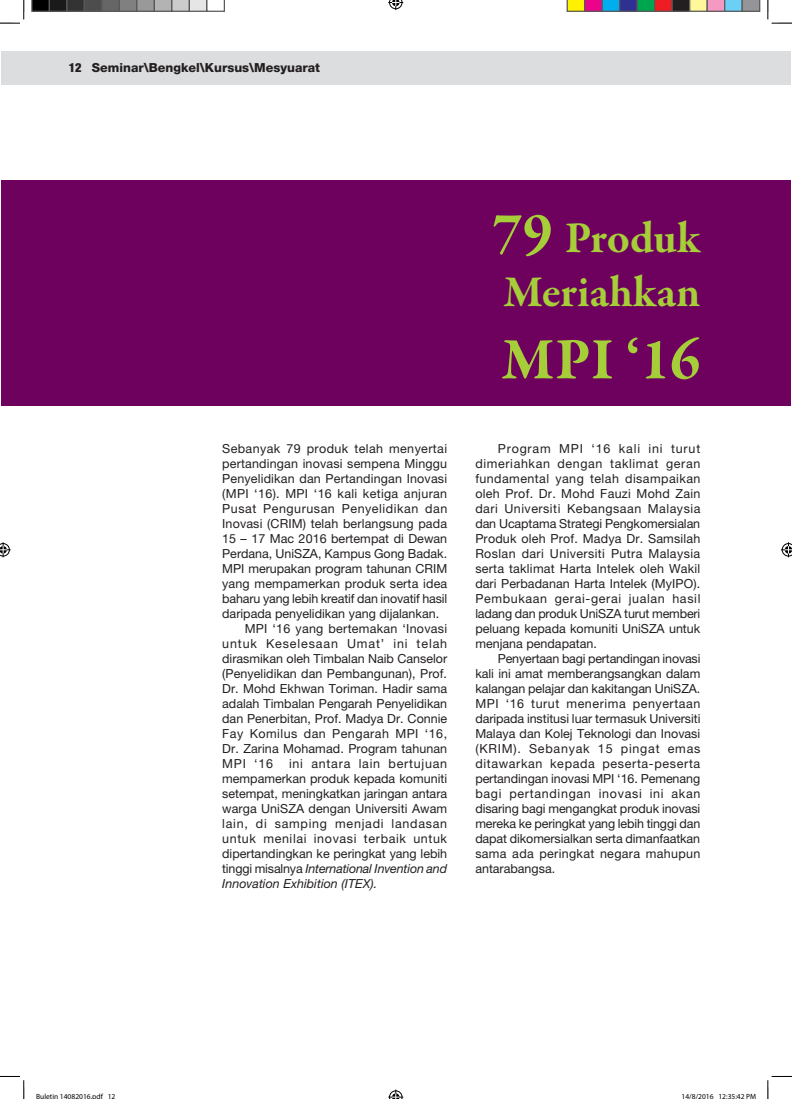
<style>
.page{position:relative;width:792px;height:1099px;background:#fff}
.page>*{position:absolute;margin:0;border:0;box-sizing:border-box;transform-origin:0 0}
.t1{font:700 60px "Garamond Premr Pro";color:#a6ce39}
.t2{font:700 45px/54px "Garamond Premr Pro";color:#a6ce39}
.t3{font:12.5px/15px "Helvetica Neue LT Pro";letter-spacing:.005em;color:#231f20;text-align:justify}
.t4{font:800 12.5px "Helvetica Neue LT Pro";color:#231f20}
.t5{font:12.5px "Helvetica Neue LT Pro";letter-spacing:.025em;color:#231f20}
.t6{font:12.5px "Helvetica Neue LT Pro";letter-spacing:.03em;color:#231f20}
.t7{font:12.5px "Helvetica Neue LT Pro";letter-spacing:.045em;color:#231f20}
.t8{font:12.5px "Helvetica Neue LT Pro";letter-spacing:.07em;color:#231f20}
.t9{font:12.5px "Helvetica Neue LT Pro";letter-spacing:.035em;color:#231f20}
.t10{font:7.5px "Myriad Pro";color:#000}
.s1{font-weight:900;font-stretch:condensed}
.s2{font-style:italic}
.s3{font-size:60px}
</style>
<div class="page">
<div style="left:1px;top:181px;width:789px;height:225px;background:#6e015e"></div>
<div style="left:1px;top:51px;width:789px;height:34px;background:#dcdddf"></div>
<svg style="left:0;top:0;width:25px;height:24px"></svg>
<svg style="left:0;top:1075px;width:25px;height:23px"></svg>
<svg style="left:767px;top:0;width:25px;height:24px"></svg>
<svg style="left:767px;top:1075px;width:25px;height:23px"></svg>
<svg style="left:388px;top:0;width:15px;height:10px"></svg>
<svg style="left:388px;top:1089px;width:15px;height:9px"></svg>
<svg style="left:0;top:542px;width:11px;height:15px"></svg>
<svg style="left:781px;top:542px;width:11px;height:15px"></svg>
<svg style="left:31px;top:0;width:194px;height:12px;background:#787878"></svg>
<svg style="left:567px;top:0;width:193px;height:12px;background:#847b79"></svg>
<p class="t4" style="left:69px;top:60px;width:253px"><span class="s1">12</span> Seminar\Bengkel\Kursus\Mesyuarat</p>
<p class="t6" style="left:222px;top:440px;width:226px">Sebanyak 79 produk telah menyertai</p>
<p class="t3" style="left:222px;top:455px;width:227px">pertandingan inovasi sempena Minggu</p>
<p class="t3" style="left:222px;top:470px;width:226px">Penyelidikan dan Pertandingan Inovasi</p>
<p class="t5" style="left:222px;top:485px;width:226px">(MPI ‘16). MPI ‘16 kali ketiga anjuran</p>
<p class="t7" style="left:222px;top:500px;width:227px">Pusat Pengurusan Penyelidikan dan</p>
<p class="t3" style="left:222px;top:515px;width:226px">Inovasi (CRIM) telah berlangsung pada</p>
<p class="t3" style="left:222px;top:530px;width:227px">15 – 17 Mac 2016 bertempat di Dewan</p>
<p class="t3" style="left:222px;top:545px;width:227px">Perdana, UniSZA, Kampus Gong Badak.</p>
<p class="t3" style="left:222px;top:560px;width:227px">MPI merupakan program tahunan CRIM</p>
<p class="t3" style="left:222px;top:575px;width:227px">yang mempamerkan produk serta idea</p>
<p class="t3" style="left:222px;top:590px;width:227px">baharu yang lebih kreatif dan inovatif hasil</p>
<p class="t3" style="left:222px;top:605px;width:219px">daripada penyelidikan yang dijalankan.</p>
<p class="t3" style="left:245px;top:620px;width:204px">MPI ‘16 yang bertemakan ‘Inovasi</p>
<p class="t8" style="left:222px;top:635px;width:227px">untuk Keselesaan Umat’ ini telah</p>
<p class="t3" style="left:222px;top:650px;width:227px">dirasmikan oleh Timbalan Naib Canselor</p>
<p class="t3" style="left:222px;top:665px;width:226px">(Penyelidikan dan Pembangunan), Prof.</p>
<p class="t3" style="left:222px;top:680px;width:227px">Dr. Mohd Ekhwan Toriman. Hadir sama</p>
<p class="t3" style="left:222px;top:695px;width:226px">adalah Timbalan Pengarah Penyelidikan</p>
<p class="t3" style="left:222px;top:710px;width:227px">dan Penerbitan, Prof. Madya Dr. Connie</p>
<p class="t9" style="left:222px;top:725px;width:226px">Fay Komilus dan Pengarah MPI ‘16,</p>
<p class="t3" style="left:222px;top:740px;width:227px">Dr. Zarina Mohamad. Program tahunan</p>
<p class="t3" style="left:222px;top:755px;width:52px">MPI ‘16</p>
<p class="t3" style="left:222px;top:755px;width:227px;text-indent:67px">ini antara lain bertujuan mempamerkan produk kepada komuniti setempat, meningkatkan jaringan antara warga UniSZA dengan Universiti Awam lain, di samping menjadi landasan untuk menilai inovasi terbaik untuk dipertandingkan ke peringkat yang lebih tinggi misalnya <span class="s2">International Invention and Innovation Exhibition (ITEX).</span></p>
<h2 class="t2" style="left:493px;top:211px;width:209px"><span class="s3">79</span> Produk<br>Meriahkan</h2>
<h1 class="t1" style="left:502px;top:322px;width:200px">MPI ‘16</h1>
<p class="t3" style="left:475px;top:440px;width:227px;text-indent:22px">Program MPI ‘16 kali ini turut dimeriahkan dengan taklimat geran fundamental yang telah disampaikan oleh Prof. Dr. Mohd Fauzi Mohd Zain dari Universiti Kebangsaan Malaysia dan Ucaptama Strategi Pengkomersialan Produk oleh Prof. Madya Dr. Samsilah Roslan dari Universiti Putra Malaysia serta taklimat Harta Intelek oleh Wakil dari Perbadanan Harta Intelek (MyIPO).<br>Pembukaan gerai-gerai jualan hasil ladang dan produk UniSZA turut memberi peluang kepada komuniti UniSZA untuk menjana pendapatan.</p>
<p class="t3" style="left:475px;top:650px;width:227px;text-indent:22px">Penyertaan bagi pertandingan inovasi kali ini amat memberangsangkan dalam kalangan pelajar dan kakitangan UniSZA.<br>MPI ‘16 turut menerima penyertaan daripada institusi luar termasuk Universiti Malaya dan Kolej Teknologi dan Inovasi (KRIM). Sebanyak 15 pingat emas ditawarkan kepada peserta-peserta pertandingan inovasi MPI ‘16. Pemenang bagi pertandingan inovasi ini akan disaring bagi mengangkat produk inovasi mereka ke peringkat yang lebih tinggi dan dapat dikomersialkan serta dimanfaatkan sama ada peringkat negara mahupun antarabangsa.</p>
<p class="t10" style="left:36px;top:1091px;width:81px">Buletin 14082016.pdf 12</p>
<p class="t10" style="left:682px;top:1091px;width:76px">14/8/2016 12:35:42 PM</p>
</div>
